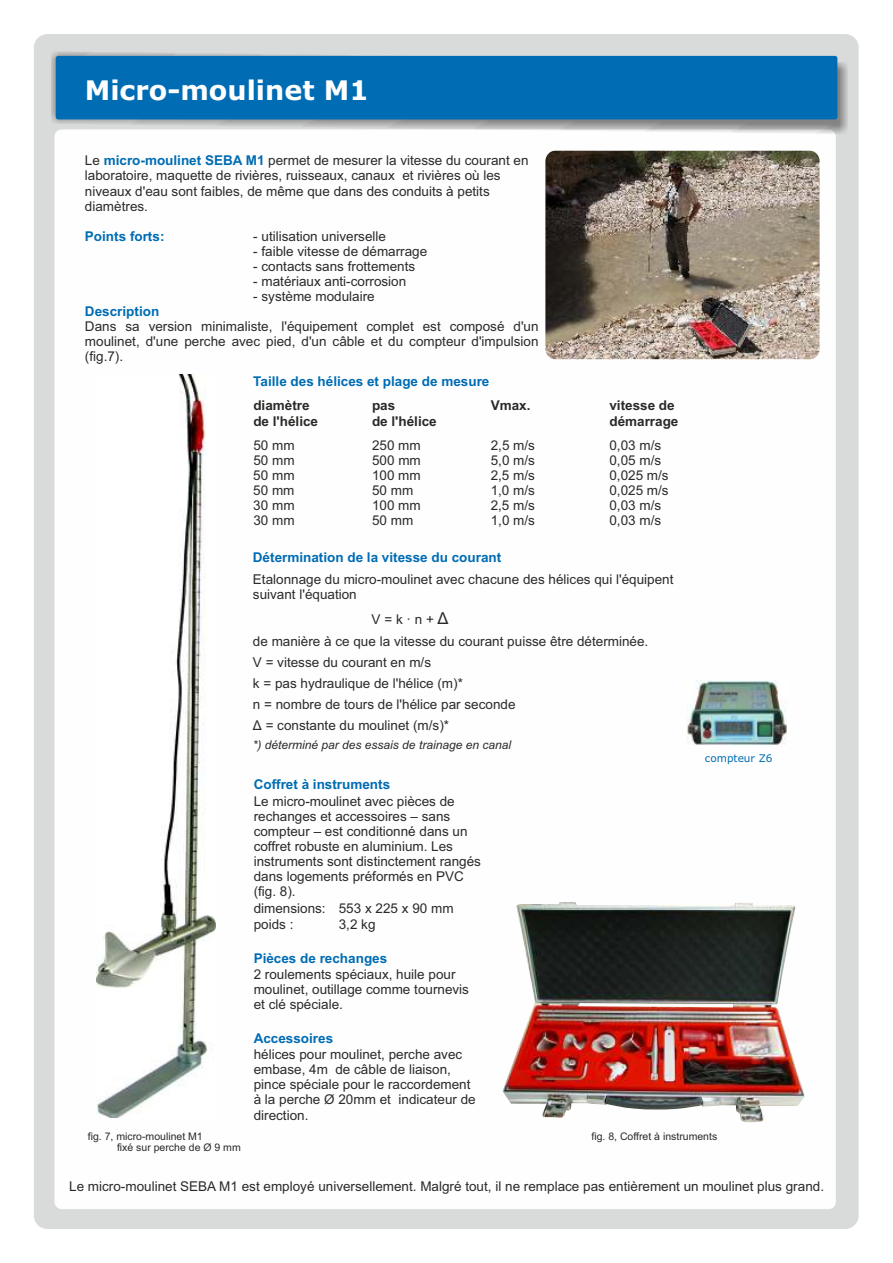
<style>
.page{position:relative;width:893px;height:1263px;background:#fff}
.page>*{position:absolute;margin:0;border:0;box-sizing:border-box;transform-origin:0 0}
.t1{font:700 27px "Verdana";color:#fefefe}
.t2{font:13.5px/15.1px "Arial";color:#2b2a29}
.t3{font:700 13.5px "Arial";color:#006cb4}
.t4{font:700 13.5px "Arial";color:#2b2a29}
.t5{font:italic 12px "Arial";color:#2b2a29}
.t6{font:10.5px "Arial";color:#2b2a29}
.t7{font:10.5px "Verdana";color:#006cb4}
.s1{font-weight:700;color:#006cb4}
.s2{font-size:16.5px}
</style>
<div class="page">
<div style="left:34px;top:34px;width:825px;height:1195px;background:#d9dada;border-radius:14px"></div>
<div style="left:55px;top:130px;width:780px;height:1079px;background:#fefefe;border:1px solid #fefefe;border-radius:7px"></div>
<img style="left:51px;top:51px;width:797px;height:84px">
<div style="left:56px;top:56px;width:781px;height:63px;background:#006cb4;border-radius:2px"></div>
<img style="left:97px;top:374px;width:118px;height:743px">
<img style="left:502px;top:902px;width:303px;height:220px">
<svg style="left:578px;top:1003px;width:155px;height:4px"></svg>
<img style="left:545px;top:151px;width:275px;height:208px;border-radius:10px">
<img style="left:687px;top:681px;width:100px;height:64px">
<h1 class="t1" style="left:85px;top:79px;width:285px">Micro-moulinet M1</h1>
<p class="t2" style="left:85px;top:154px;width:445px">Le <span class="s1">micro-moulinet SEBA M1</span> permet de mesurer la vitesse du courant en laboratoire, maquette de rivières, ruisseaux, canaux et rivières où les niveaux d'eau sont faibles, de même que dans des conduits à petits diamètres.</p>
<p class="t3" style="left:85px;top:231px;width:81px">Points forts:</p>
<p class="t2" style="left:253px;top:230px;width:134px">- utilisation universelle</p>
<p class="t2" style="left:253px;top:245px;width:176px">- faible vitesse de démarrage</p>
<p class="t2" style="left:253px;top:260px;width:164px">- contacts sans frottements</p>
<p class="t2" style="left:253px;top:275px;width:155px">- matériaux anti-corrosion</p>
<p class="t3" style="left:85px;top:306px;width:76px">Description</p>
<p class="t2" style="left:253px;top:290px;width:123px">- système modulaire</p>
<p class="t2" style="left:85px;top:320px;width:455px;text-align:justify">Dans sa version minimaliste, l'équipement complet est composé d'un moulinet, d'une perche avec pied, d'un câble et du compteur d'impulsion (fig.7).</p>
<p class="t3" style="left:253px;top:376px;width:238px">Taille des hélices et plage de mesure</p>
<p class="t4" style="left:253px;top:401px;width:58px">diamètre</p>
<p class="t4" style="left:372px;top:401px;width:25px">pas</p>
<p class="t4" style="left:491px;top:401px;width:41px">Vmax.</p>
<p class="t4" style="left:609px;top:401px;width:67px">vitesse de</p>
<p class="t4" style="left:253px;top:416px;width:66px">de l'hélice</p>
<p class="t4" style="left:372px;top:416px;width:66px">de l'hélice</p>
<p class="t4" style="left:609px;top:416px;width:71px">démarrage</p>
<p class="t2" style="left:253px;top:439px;width:43px">50 mm</p>
<p class="t2" style="left:372px;top:439px;width:50px">250 mm</p>
<p class="t2" style="left:491px;top:439px;width:46px">2,5 m/s</p>
<p class="t2" style="left:609px;top:439px;width:53px">0,03 m/s</p>
<p class="t2" style="left:253px;top:454px;width:43px">50 mm</p>
<p class="t2" style="left:372px;top:454px;width:50px">500 mm</p>
<p class="t2" style="left:491px;top:454px;width:46px">5,0 m/s</p>
<p class="t2" style="left:609px;top:454px;width:53px">0,05 m/s</p>
<p class="t2" style="left:253px;top:469px;width:43px">50 mm</p>
<p class="t2" style="left:372px;top:469px;width:50px">100 mm</p>
<p class="t2" style="left:491px;top:469px;width:46px">2,5 m/s</p>
<p class="t2" style="left:609px;top:469px;width:61px">0,025 m/s</p>
<p class="t2" style="left:253px;top:484px;width:43px">50 mm</p>
<p class="t2" style="left:372px;top:484px;width:43px">50 mm</p>
<p class="t2" style="left:491px;top:484px;width:46px">1,0 m/s</p>
<p class="t2" style="left:609px;top:484px;width:61px">0,025 m/s</p>
<p class="t2" style="left:253px;top:499px;width:43px">30 mm</p>
<p class="t2" style="left:372px;top:499px;width:50px">100 mm</p>
<p class="t2" style="left:491px;top:499px;width:46px">2,5 m/s</p>
<p class="t2" style="left:609px;top:499px;width:53px">0,03 m/s</p>
<p class="t2" style="left:253px;top:514px;width:43px">30 mm</p>
<p class="t2" style="left:372px;top:514px;width:43px">50 mm</p>
<p class="t2" style="left:491px;top:514px;width:46px">1,0 m/s</p>
<p class="t2" style="left:609px;top:514px;width:53px">0,03 m/s</p>
<p class="t3" style="left:253px;top:553px;width:250px">Détermination de la vitesse du courant</p>
<p class="t2" style="left:253px;top:572px;width:422px">Etalonnage du micro-moulinet avec chacune des hélices qui l'équipent suivant l'équation</p>
<p class="t2" style="left:253px;top:609px;width:397px;line-height:22px;text-indent:119px">V = k · n + <span class="s2">Δ<br></span>de manière à ce que la vitesse du courant puisse être déterminée.</p>
<p class="t2" style="left:253px;top:656px;width:180px">V = vitesse du courant en m/s</p>
<p class="t2" style="left:253px;top:695px;width:264px;line-height:21.1px">n = nombre de tours de l'hélice par seconde<br>Δ = constante du moulinet (m/s)*</p>
<p class="t2" style="left:253px;top:677px;width:212px">k = pas hydraulique de l'hélice (m)*</p>
<p class="t5" style="left:253px;top:740px;width:260px">*) déterminé par des essais de trainage en canal</p>
<p class="t3" style="left:254px;top:779px;width:138px">Coffret à instruments</p>
<p class="t2" style="left:254px;top:795px;width:229px">Le micro-moulinet avec pièces de rechanges et accessoires – sans compteur – est conditionné dans un coffret robuste en aluminium. Les instruments sont distinctement rangés dans logements préformés en PVC (fig. 8).</p>
<p class="t2" style="left:254px;top:902px;width:201px">dimensions: 553 x 225 x 90 mm</p>
<p class="t2" style="left:254px;top:918px;width:41px">poids :</p>
<p class="t2" style="left:339px;top:918px;width:38px">3,2 kg</p>
<p class="t2" style="left:254px;top:968px;width:217px">2 roulements spéciaux, huile pour moulinet, outillage comme tournevis et clé spéciale.</p>
<p class="t3" style="left:254px;top:953px;width:135px">Pièces de rechanges</p>
<p class="t3" style="left:254px;top:1033px;width:81px">Accessoires</p>
<p class="t2" style="left:254px;top:1048px;width:224px">hélices pour moulinet, perche avec embase, 4m de câble de liaison, pince spéciale pour le raccordement à la perche Ø 20mm et indicateur de direction.</p>
<p class="t7" style="left:705px;top:754px;width:69px">compteur Z6</p>
<p class="t6" style="left:88px;top:1132px;width:116px">fig. 7, micro-moulinet M1</p>
<p class="t6" style="left:591px;top:1132px;width:127px">fig. 8, Coffret à instruments</p>
<p class="t6" style="left:117px;top:1144px;width:125px">fixé sur perche de Ø 9 mm</p>
<p class="t2" style="left:69px;top:1180px;width:756px">Le micro-moulinet SEBA M1 est employé universellement. Malgré tout, il ne remplace pas entièrement un moulinet plus grand.</p>
</div>
